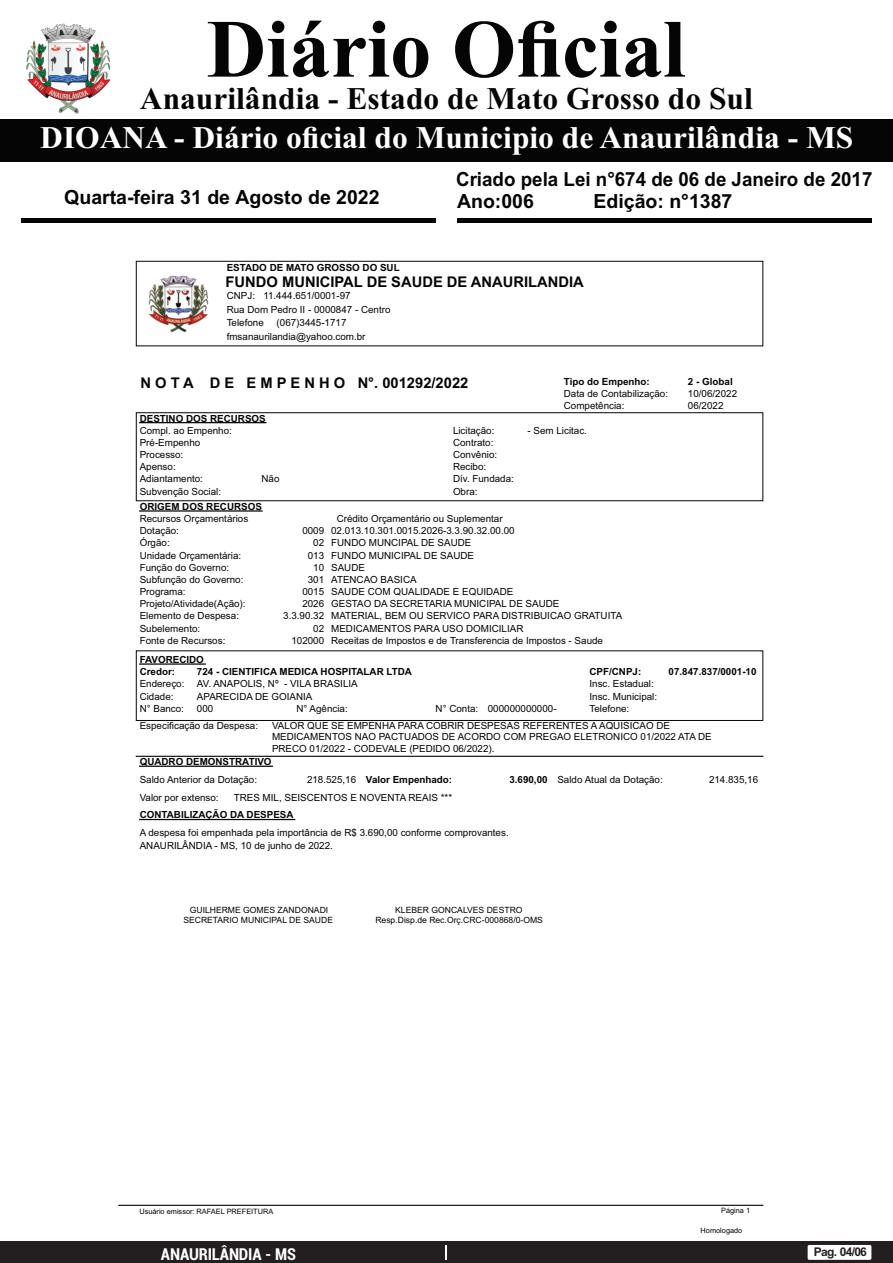
<style>
.page{position:relative;width:893px;height:1263px;background:#fff}
.page>*{position:absolute;margin:0;border:0;box-sizing:border-box;transform-origin:0 0}
.t1{font:700 82.5px "Times New Roman";color:#040504}
.t2{font:700 31.5px "Times New Roman";color:#fff}
.t3{font:700 31.5px "Times New Roman";color:#040504}
.t4{font:700 19.5px "Arial";color:#040504}
.t5{font:700 19.5px "Arial";color:#040504;scale:.96 1}
.t6{font:700 condensed 16.5px "Roboto";letter-spacing:-.01em;color:#fff}
.t7{font:700 14.7px "Arial";color:#040504}
.t8{font:700 12px "Arial";letter-spacing:-.055em;color:#231f20}
.t9{font:9.75px/12.1px "Arial";color:#040504}
.t10{font:700 9.75px/12.1px "Arial";color:#040504}
.t11{font:8.55px/9.9px "Arial";color:#040504;text-align:center}
.t12{font:7.35px "Arial";color:#040504}
.s1{font-weight:400}
.s2{font-weight:700}
</style>
<div class="page">
<div style="left:0;top:1242px;width:893px;height:21px;background:#231f20"></div>
<svg style="left:446px;top:1245px;width:1px;height:15px"></svg>
<div style="left:808px;top:1245px;width:63px;height:15px;background:#fff;border-radius:2px"></div>
<div style="left:0;top:119px;width:893px;height:42px;background:#040504"></div>
<hr style="left:21px;top:218px;width:415px;height:4px;background:#040504">
<hr style="left:457px;top:218px;width:415px;height:4px;background:#040504">
<img style="left:26px;top:23px;width:85px;height:91px">
<div style="left:136px;top:261px;width:627px;height:85px;border:1px solid #040504"></div>
<img style="left:148px;top:275px;width:61px;height:58px">
<div style="left:136px;top:412px;width:627px;height:89px;border:1px solid #040504"></div>
<hr style="left:140px;top:510px;width:122px;height:2px;background:#040504">
<hr style="left:140px;top:422px;width:126px;height:1px;background:#040504">
<hr style="left:136px;top:756px;width:627px;height:1px;background:#040504">
<div style="left:136px;top:650px;width:627px;height:71px;border:1px solid #040504"></div>
<hr style="left:140px;top:663px;width:65px;height:2px;background:#040504">
<hr style="left:140px;top:766px;width:132px;height:1px;background:#040504">
<hr style="left:140px;top:819px;width:155px;height:1px;background:#040504">
<hr style="left:119px;top:1205px;width:644px;height:1px;background:#040504">
<h1 class="t1" style="left:207px;top:21px;width:480px">Diário Oficial</h1>
<h2 class="t3" style="left:140px;top:88px;width:614px">Anaurilândia - Estado de Mato Grosso do Sul</h2>
<h2 class="t2" style="left:40px;top:126px;width:814px">DIOANA - Diário oficial do Municipio de Anaurilândia - MS</h2>
<h3 class="t5" style="left:456px;top:172px;width:435px">Criado pela Lei n°674 de 06 de Janeiro de 2017</h3>
<h3 class="t4" style="left:64px;top:190px;width:317px">Quarta-feira 31 de Agosto de 2022</h3>
<h3 class="t4" style="left:457px;top:193px;width:78px">Ano:006</h3>
<h3 class="t4" style="left:593px;top:193px;width:140px">Edição: n°1387</h3>
<p class="t10" style="left:227px;top:262px;width:174px">ESTADO DE MATO GROSSO DO SUL</p>
<h3 class="t7" style="left:226px;top:277px;width:360px">FUNDO MUNICIPAL DE SAUDE DE ANAURILANDIA</h3>
<p class="t9" style="left:227px;top:290px;width:125px">CNPJ: 11.444.651/0001-97</p>
<p class="t9" style="left:227px;top:304px;width:165px">Rua Dom Pedro II - 0000847 - Centro</p>
<p class="t9" style="left:227px;top:318px;width:39px">Telefone</p>
<p class="t9" style="left:277px;top:318px;width:71px">(067)3445-1717</p>
<p class="t9" style="left:227px;top:331px;width:140px">fmsanaurilandia@yahoo.com.br</p>
<h3 class="t7" style="left:140px;top:377px;width:329px">N O T A D E E M P E N H O N°. 001292/2022</h3>
<p class="t10" style="left:564px;top:377px;width:88px">Tipo do Empenho:</p>
<p class="t9" style="left:564px;top:389px;width:106px">Data de Contabilização:<br>Competência:</p>
<p class="t10" style="left:140px;top:413px;width:128px">DESTINO DOS RECURSOS</p>
<p class="t9" style="left:140px;top:425px;width:94px">Compl. ao Empenho:<br>Pré-Empenho<br>Processo:<br>Apenso:</p>
<p class="t9" style="left:453px;top:425px;width:46px">Licitação:<br>Contrato:<br>Convênio:</p>
<p class="t9" style="left:140px;top:474px;width:83px">Adiantamento:<br>Subvenção Social:</p>
<p class="t9" style="left:453px;top:474px;width:62px">Dív. Fundada:</p>
<p class="t9" style="left:453px;top:462px;width:35px">Recibo:</p>
<p class="t9" style="left:262px;top:474px;width:20px">Não</p>
<p class="t9" style="left:453px;top:486px;width:26px">Obra:</p>
<p class="t10" style="left:140px;top:501px;width:124px">ORIGEM DOS RECURSOS</p>
<p class="t9" style="left:140px;top:513px;width:110px">Recursos Orçamentários</p>
<p class="t9" style="left:337px;top:513px;width:167px">Crédito Orçamentário ou Suplementar</p>
<p class="t9" style="left:140px;top:526px;width:41px">Dotação:</p>
<p class="t9" style="left:302px;top:526px;width:214px">0009 02.013.10.301.0015.2026-3.3.90.32.00.00</p>
<p class="t9" style="left:140px;top:538px;width:32px">Órgão:</p>
<p class="t9" style="left:313px;top:538px;width:160px">02 FUNDO MUNCIPAL DE SAUDE</p>
<p class="t9" style="left:140px;top:550px;width:103px">Unidade Orçamentária:</p>
<p class="t9" style="left:308px;top:550px;width:168px">013 FUNDO MUNICIPAL DE SAUDE</p>
<p class="t9" style="left:140px;top:562px;width:91px">Função do Governo:</p>
<p class="t9" style="left:313px;top:562px;width:53px">10 SAUDE</p>
<p class="t9" style="left:140px;top:574px;width:105px">Subfunção do Governo:</p>
<p class="t9" style="left:308px;top:574px;width:110px">301 ATENCAO BASICA</p>
<p class="t9" style="left:140px;top:586px;width:47px">Programa:</p>
<p class="t9" style="left:302px;top:586px;width:213px">0015 SAUDE COM QUALIDADE E EQUIDADE</p>
<p class="t9" style="left:527px;top:425px;width:61px">- Sem Licitac.</p>
<p class="t9" style="left:140px;top:599px;width:107px">Projeto/Atividade(Ação):</p>
<p class="t9" style="left:302px;top:599px;width:259px">2026 GESTAO DA SECRETARIA MUNICIPAL DE SAUDE</p>
<p class="t10" style="left:688px;top:377px;width:46px">2 - Global</p>
<p class="t9" style="left:688px;top:389px;width:51px">10/06/2022<br>06/2022</p>
<p class="t9" style="left:140px;top:611px;width:101px">Elemento de Despesa:</p>
<p class="t9" style="left:283px;top:611px;width:340px">3.3.90.32 MATERIAL, BEM OU SERVICO PARA DISTRIBUICAO GRATUITA</p>
<p class="t9" style="left:140px;top:623px;width:62px">Subelemento:</p>
<p class="t9" style="left:313px;top:623px;width:212px">02 MEDICAMENTOS PARA USO DOMICILIAR</p>
<p class="t9" style="left:140px;top:635px;width:87px">Fonte de Recursos:</p>
<p class="t9" style="left:291px;top:635px;width:313px">102000 Receitas de Impostos e de Transferencia de Impostos - Saude</p>
<p class="t10" style="left:140px;top:654px;width:66px">FAVORECIDO<br>Credor:</p>
<p class="t9" style="left:140px;top:679px;width:46px">Endereço:<br>Cidade:<br>N° Banco:</p>
<p class="t10" style="left:197px;top:667px;width:216px">724 - CIENTIFICA MEDICA HOSPITALAR LTDA</p>
<p class="t9" style="left:197px;top:679px;width:162px">AV. ANAPOLIS, Nº - VILA BRASILIA<br>APARECIDA DE GOIANIA<br>000</p>
<p class="t10" style="left:589px;top:667px;width:53px">CPF/CNPJ:</p>
<p class="t9" style="left:589px;top:679px;width:69px">Insc. Estadual:<br>Insc. Municipal:</p>
<p class="t9" style="left:296px;top:703px;width:53px">N° Agência:</p>
<p class="t9" style="left:436px;top:703px;width:44px">N° Conta:</p>
<p class="t9" style="left:589px;top:703px;width:41px">Telefone:</p>
<p class="t9" style="left:488px;top:703px;width:70px">000000000000-</p>
<p class="t10" style="left:669px;top:667px;width:89px">07.847.837/0001-10</p>
<p class="t9" style="left:140px;top:720px;width:120px">Especificação da Despesa:</p>
<p class="t9" style="left:272px;top:721px;width:441px;line-height:11.2px">VALOR QUE SE EMPENHA PARA COBRIR DESPESAS REFERENTES A AQUISICAO DE<br>MEDICAMENTOS NAO PACTUADOS DE ACORDO COM PREGAO ELETRONICO 01/2022 ATA DE<br>PRECO 01/2022 - CODEVALE (PEDIDO 06/2022).</p>
<p class="t9" style="left:140px;top:792px;width:80px">Valor por extenso:</p>
<p class="t10" style="left:140px;top:756px;width:133px">QUADRO DEMONSTRATIVO</p>
<p class="t9" style="left:234px;top:792px;width:220px">TRES MIL, SEISCENTOS E NOVENTA REAIS ***</p>
<p class="t10" style="left:140px;top:810px;width:155px">CONTABILIZAÇÃO DA DESPESA</p>
<p class="t9" style="left:140px;top:826px;width:371px;line-height:13px">A despesa foi empenhada pela importância de R$ 3.690,00 conforme comprovantes.<br>ANAURILÂNDIA - MS, 10 de junho de 2022.</p>
<p class="t9" style="left:140px;top:774px;width:119px">Saldo Anterior da Dotação:</p>
<p class="t10" style="left:307px;top:774px;width:147px"><span class="s1">218.525,16</span> Valor Empenhado:</p>
<p class="t9" style="left:509px;top:774px;width:155px"><span class="s2">3.690,00</span> Saldo Atual da Dotação:</p>
<p class="t9" style="left:709px;top:774px;width:51px">214.835,16</p>
<p class="t11" style="left:183px;top:906px;width:151px">GUILHERME GOMES ZANDONADI<br>SECRETARIO MUNICIPAL DE SAUDE</p>
<p class="t11" style="left:375px;top:906px;width:169px">KLEBER GONCALVES DESTRO<br>Resp.Disp.de Rec.Orç.CRC-000868/0-OMS</p>
<p class="t12" style="left:139px;top:1209px;width:135px">Usuário emissor: RAFAEL PREFEITURA</p>
<p class="t12" style="left:721px;top:1208px;width:31px">Página 1</p>
<p class="t12" style="left:701px;top:1227px;width:43px">Homologado</p>
<h3 class="t6" style="left:161px;top:1247px;width:136px">ANAURILÂNDIA - MS</h3>
<p class="t8" style="left:814px;top:1247px;width:55px">Pag. 04/06</p>
</div>
